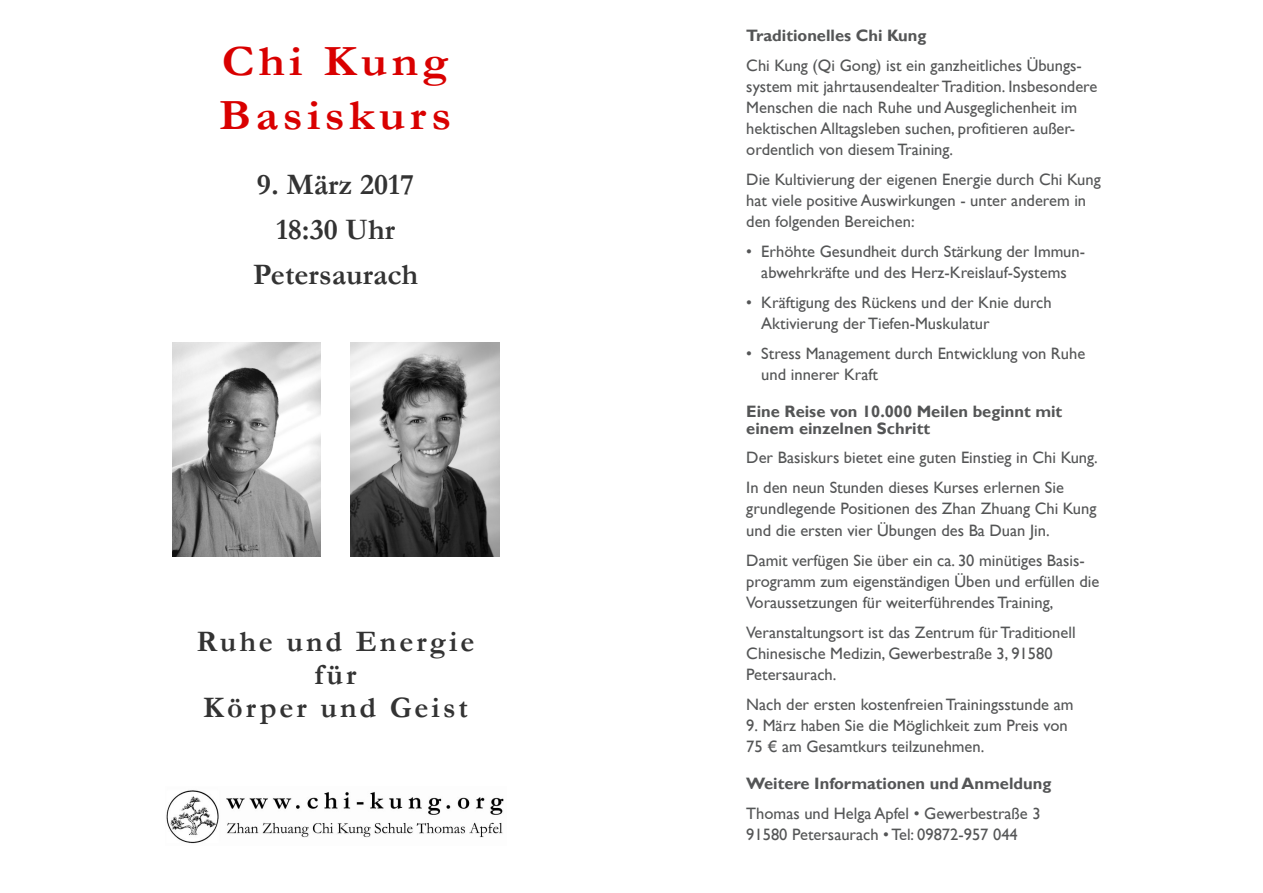
<style>
.page{position:relative;width:1263px;height:893px;background:#fff}
.page>*{position:absolute;margin:0;border:0;box-sizing:border-box;transform-origin:0 0}
.t1{font:700 43.5px/54px "Garamond";letter-spacing:.09em;color:#d90000;scale:1.1 1}
.t2{font:700 30px/33px "Garamond";letter-spacing:.1em;color:#333;text-align:center}
.t3{font:700 30px/45px "Garamond";color:#333;text-align:center}
.t4{font:16.5px/21px "Gill Sans";color:#545556}
.t5{font:700 16.5px/16.5px "Gill Sans";color:#545556}
</style>
<div class="page">
<img style="left:166px;top:790px;width:338px;height:54px">
<img style="left:172px;top:342px;width:149px;height:215px">
<img style="left:351px;top:342px;width:148px;height:215px">
<h1 class="t1" style="left:219px;top:35px;width:213px">Chi Kung<br>Basiskurs</h1>
<h2 class="t3" style="left:253px;top:162px;width:166px">9. März 2017<br>18:30 Uhr<br>Petersaurach</h2>
<h2 class="t2" style="left:196px;top:625px;width:280px">Ruhe und Energie für<br>Körper und Geist</h2>
<p class="t5" style="left:746px;top:27px;width:182px">Traditionelles Chi Kung</p>
<p class="t4" style="left:746px;top:54px;width:353px">Chi Kung (Qi Gong) ist ein ganzheitliches Übungs&shy;system mit jahrtausendealter Tradition. Insbesondere Menschen die nach Ruhe und Ausgeglichenheit im hektischen Alltagsleben suchen, profitieren außer&shy;ordentlich von diesemTraining.</p>
<p class="t4" style="left:746px;top:168px;width:356px">Die Kultivierung der eigenen Energie durch Chi Kung hat viele positive Auswirkungen - unter anderem in den folgenden Bereichen:</p>
<p class="t4" style="left:746px;top:240px;width:340px;text-align:center">• Erhöhte Gesundheit durch Stärkung der Immun&shy;abwehrkräfte und des Herz-Kreislauf-Systems</p>
<p class="t4" style="left:761px;top:291px;width:292px;text-indent:-15px">• Kräftigung des Rückens und der Knie durch<br>Aktivierung der Tiefen-Muskulatur</p>
<p class="t4" style="left:761px;top:342px;width:325px;text-indent:-15px">• Stress Management durch Entwicklung von Ruhe und innerer Kraft</p>
<p class="t5" style="left:746px;top:403px;width:317px">Eine Reise von 10.000 Meilen beginnt mit einem einzelnen Schritt</p>
<p class="t4" style="left:746px;top:443px;width:353px;line-height:30px">Der Basiskurs bietet eine guten Einstieg in Chi Kung.<br>In den neun Stunden dieses Kurses erlernen Sie</p>
<p class="t4" style="left:746px;top:498px;width:352px">grundlegende Positionen des Zhan Zhuang Chi Kung und die ersten vier Übungen des Ba Duan Jin.</p>
<p class="t4" style="left:746px;top:549px;width:355px">Damit verfügen Sie über ein ca. 30 minütiges Basis&shy;programm zum eigenständigen Üben und erfüllen die<br>Voraussetzungen für weiterführendes Training,</p>
<p class="t4" style="left:746px;top:621px;width:331px">Veranstaltungsort ist das Zentrum für Traditionell<br>Chinesische Medizin, Gewerbestraße 3, 91580<br>Petersaurach.</p>
<p class="t4" style="left:746px;top:693px;width:329px">Nach der ersten kostenfreien Trainingsstunde am</p>
<p class="t4" style="left:746px;top:714px;width:323px">9. März haben Sie die Möglichkeit zum Preis von<br>75 € am Gesamtkurs teilzunehmen.</p>
<p class="t5" style="left:746px;top:775px;width:306px">Weitere Informationen und Anmeldung</p>
<p class="t4" style="left:746px;top:802px;width:296px">Thomas und Helga Apfel • Gewerbestraße 3<br>91580 Petersaurach • Tel: 09872-957 044</p>
</div>
